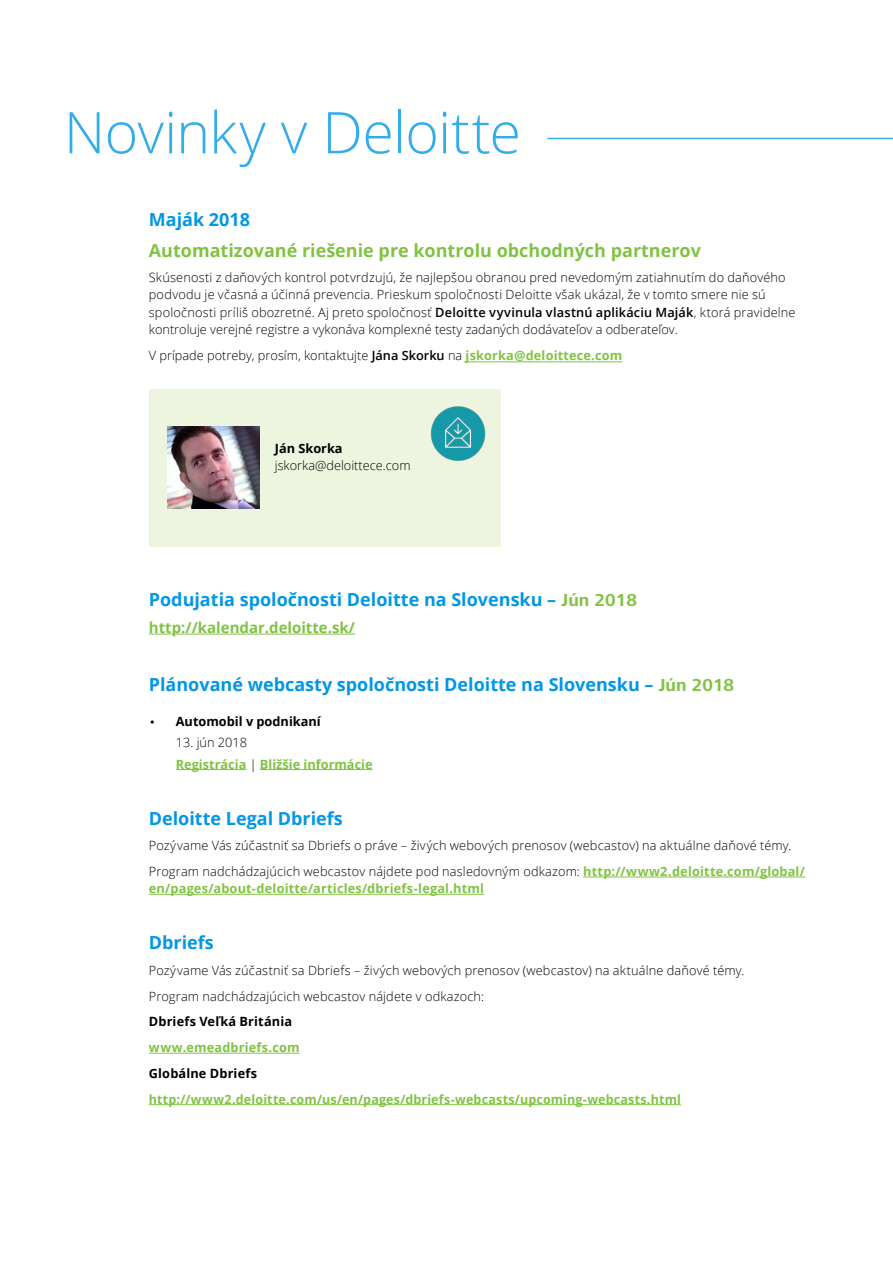
<style>
.page{position:relative;width:893px;height:1263px;background:#fff}
.page>*{position:absolute;margin:0;border:0;box-sizing:border-box;transform-origin:0 0}
.t1{font:300 57.6px "Open Sans";letter-spacing:-.015em;color:#33acea}
.t2{font:700 18px "Open Sans";color:#0097e5}
.t3{font:700 18px "Open Sans";color:#80c342}
.t4{font:700 15px "Open Sans";color:#80c342}
.t5{font:300 12.75px/17.2px "Open Sans";letter-spacing:.015em;color:#000}
.t6{font:700 12.75px/21.5px "Open Sans";letter-spacing:.015em;color:#80c342}
.t7{font:700 12.75px "Open Sans";letter-spacing:.01em;color:#000}
.s1{font-weight:600}
.s2{font-weight:700;color:#80c342}
.s3{font-family:"Frutiger Next Pro";color:#80c342}
.s4{font-family:"Frutiger Next Pro";font-weight:500;font-style:italic}
.s5{font-weight:300;color:#000}
</style>
<div class="page">
<hr style="left:149px;top:634px;width:206px;height:1px;background:#80c342">
<hr style="left:176px;top:769px;width:70px;height:1px;background:#80c342">
<hr style="left:260px;top:769px;width:113px;height:1px;background:#80c342">
<hr style="left:583px;top:877px;width:222px;height:1px;background:#80c342">
<hr style="left:149px;top:894px;width:335px;height:1px;background:#80c342">
<hr style="left:149px;top:1053px;width:151px;height:1px;background:#80c342">
<hr style="left:149px;top:1104px;width:532px;height:1px;background:#80c342">
<hr style="left:466px;top:361px;width:156px;height:1px;background:#80c342">
<hr style="left:547px;top:138px;width:346px;height:1px;background:#33acea">
<div style="left:149px;top:390px;width:352px;height:157px;background:#edf5de"></div>
<img style="left:430px;top:406px;width:56px;height:55px">
<img style="left:168px;top:427px;width:91px;height:81px">
<h1 class="t1" style="left:64px;top:93px;width:459px">Novinky v Deloitte</h1>
<h2 class="t2" style="left:149px;top:207px;width:103px">Maják 2018</h2>
<h2 class="t3" style="left:149px;top:237px;width:554px">Automatizované riešenie pre kontrolu obchodných partnerov</h2>
<p class="t5" style="left:149px;top:269px;width:648px">Skúsenosti z daňových kontrol potvrdzujú, že najlepšou obranou pred nevedomým zatiahnutím do daňového podvodu je včasná a účinná prevencia. Prieskum spoločnosti Deloitte však ukázal, že v tomto smere nie sú spoločnosti príliš obozretné. Aj preto spoločnosť <span class="s1">Deloitte vyvinula vlastnú aplikáciu Maják</span>, ktorá pravidelne kontroluje verejné registre a vykonáva komplexné testy zadaných dodávateľov a odberateľov.</p>
<p class="t5" style="left:149px;top:346px;width:475px">V prípade potreby, prosím, kontaktujte <span class="s1">Jána Skorku</span> na <span class="s2">jskorka@deloittece.com</span></p>
<p class="t7" style="left:275px;top:439px;width:69px">Ján Skorka</p>
<p class="t5" style="left:275px;top:457px;width:137px">jskorka@deloittece.com</p>
<h2 class="t2" style="left:149px;top:587px;width:490px">Podujatia spoločnosti Deloitte na Slovensku – <span class="s3">Jún 2018</span></h2>
<p class="t4" style="left:149px;top:617px;width:208px">http://kalendar.deloitte.sk/</p>
<h2 class="t2" style="left:149px;top:672px;width:587px">Plánované webcasty spoločnosti Deloitte na Slovensku – <span class="s3">Jún 2018</span></h2>
<p class="t7" style="left:149px;top:712px;width:173px"><span class="s4">•</span> Automobil v podnikaní</p>
<p class="t6" style="left:176px;top:731px;width:198px"><span class="s5">13. jún 2018<br></span>Registrácia <span class="s5">|</span> Bližšie informácie</p>
<h2 class="t2" style="left:149px;top:805px;width:195px">Deloitte Legal Dbriefs</h2>
<p class="t5" style="left:149px;top:832px;width:658px;line-height:25.8px">Pozývame Vás zúčastniť sa Dbriefs o práve – živých webových prenosov (webcastov) na aktuálne daňové témy.<br>Program nadchádzajúcich webcastov nájdete pod nasledovným odkazom: <span class="s2">http://www2.deloitte.com/global/</span></p>
<p class="t6" style="left:149px;top:878px;width:337px">en/pages/about-deloitte/articles/dbriefs-legal.html</p>
<h2 class="t2" style="left:149px;top:930px;width:66px">Dbriefs</h2>
<p class="t5" style="left:149px;top:957px;width:597px;line-height:25.8px">Pozývame Vás zúčastniť sa Dbriefs – živých webových prenosov (webcastov) na aktuálne daňové témy.<br>Program nadchádzajúcich webcastov nájdete v odkazoch:</p>
<p class="t7" style="left:149px;top:1013px;width:145px">Dbriefs Veľká Británia</p>
<p class="t6" style="left:149px;top:1036px;width:152px">www.emeadbriefs.com</p>
<p class="t7" style="left:149px;top:1064px;width:110px">Globálne Dbriefs</p>
<p class="t6" style="left:149px;top:1088px;width:534px">http://www2.deloitte.com/us/en/pages/dbriefs-webcasts/upcoming-webcasts.html</p>
</div>
